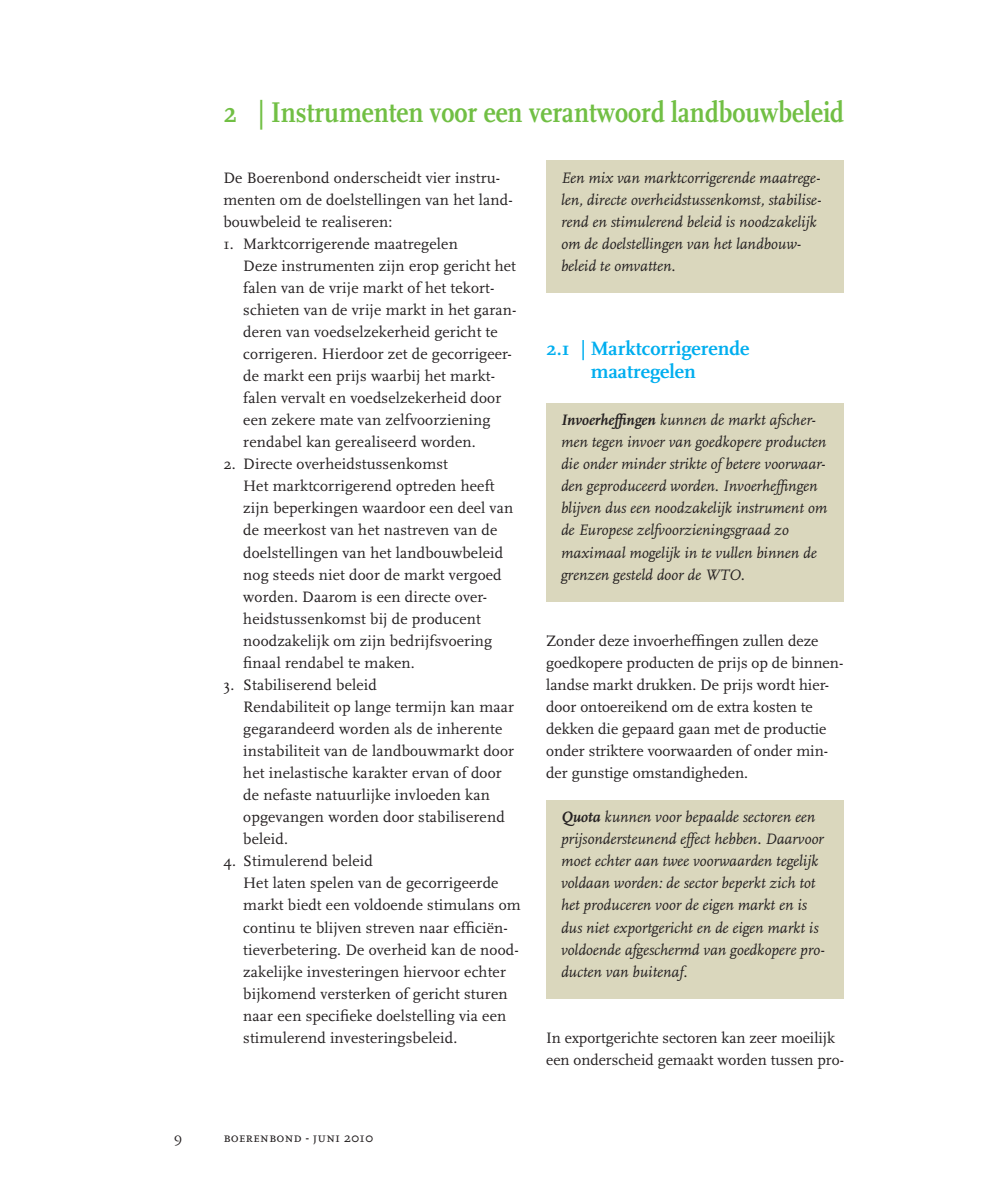
<style>
.page{position:relative;width:993px;height:1191px;background:#fff}
.page>*{position:absolute;margin:0;border:0;box-sizing:border-box;transform-origin:0 0}
.t1{font:700 29.75px "Scala";color:#71bf44;scale:.87 1}
.t2{font:700 20.12px/22.8px "Scala";color:#00aeef;text-align:center}
.t3{font:15.75px/22.1px "Scala";letter-spacing:.01em;color:#231f20}
.t4{font:italic 15.75px/22.1px "Scala";color:#231f20}
.t5{font:14px "Scala Caps";color:#231f20}
.t6{font:14px "Scala";color:#231f20}
.s1{font-weight:700}
</style>
<div class="page">
<div style="left:546px;top:800px;width:297px;height:198px;background:#dad7bd"></div>
<div style="left:546px;top:403px;width:297px;height:198px;background:#dad7bd"></div>
<div style="left:546px;top:160px;width:297px;height:133px;background:#dad7bd"></div>
<h1 class="t1" style="left:223px;top:95px;width:714px">2 | I nstrumenten voor een verantwoord landbouwbeleid</h1>
<p class="t3" style="left:223px;top:167px;width:291px">De Boerenbond onderscheidt vier instru&shy;menten om de doelstellingen van het land&shy;bouwbeleid te realiseren:</p>
<p class="t3" style="left:243px;top:233px;width:274px;text-indent:-20px">1. Marktcorrigerende maatregelen<br>Deze instrumenten zijn erop gericht het falen van de vrije markt of het tekort&shy;schieten van de vrije markt in het garan&shy;deren van voedselzekerheid gericht te corrigeren. Hierdoor zet de gecorrigeer&shy;de markt een prijs waarbij het markt&shy;falen vervalt en voedselzekerheid door een zekere mate van zelfvoorziening rendabel kan gerealiseerd worden.</p>
<p class="t3" style="left:243px;top:453px;width:271px;text-indent:-20px">2. Directe overheidstussenkomst<br>Het marktcorrigerend optreden heeft zijn beperkingen waardoor een deel van de meerkost van het nastreven van de doelstellingen van het landbouwbeleid nog steeds niet door de markt vergoed worden. Daarom is een directe over&shy;heidstussenkomst bij de producent noodzakelijk om zijn bedrijfsvoering finaal rendabel te maken.</p>
<p class="t3" style="left:243px;top:674px;width:272px;text-indent:-20px">3. Stabiliserend beleid<br>Rendabiliteit op lange termijn kan maar gegarandeerd worden als de inherente instabiliteit van de landbouwmarkt door het inelastische karakter ervan of door de nefaste natuurlijke invloeden kan opgevangen worden door stabiliserend beleid.</p>
<p class="t3" style="left:243px;top:850px;width:279px;text-indent:-20px">4. Stimulerend beleid<br>Het laten spelen van de gecorrigeerde markt biedt een voldoende stimulans om continu te blijven streven naar efficiën&shy;tieverbetering. De overheid kan de nood&shy;zakelijke investeringen hiervoor echter bijkomend versterken of gericht sturen naar een specifieke doelstelling via een stimulerend investeringsbeleid.</p>
<p class="t4" style="left:561px;top:167px;width:261px">Een mix van marktcorrigerende maatrege&shy;len, directe overheidstussenkomst, stabilise&shy;rend en stimulerend beleid is noodzakelijk om de doelstellingen van het landbouw&shy;beleid te omvatten.</p>
<p class="t2" style="left:546px;top:337px;width:205px">2.1 | Marktcorrigerende maatregelen</p>
<p class="t4" style="left:561px;top:409px;width:267px"><span class="s1">Invoerheffingen</span> kunnen de markt afscher&shy;men tegen invoer van goedkopere producten die onder minder strikte of betere voorwaar&shy;den geproduceerd worden. Invoerheffingen blijven dus een noodzakelijk instrument om de Europese zelfvoorzieningsgraad zo maximaal mogelijk in te vullen binnen de grenzen gesteld door de WTO.</p>
<p class="t3" style="left:546px;top:630px;width:298px">Zonder deze invoerheffingen zullen deze goedkopere producten de prijs op de binnen&shy;landse markt drukken. De prijs wordt hier&shy;door ontoereikend om de extra kosten te dekken die gepaard gaan met de productie onder striktere voorwaarden of onder min&shy;der gunstige omstandigheden.</p>
<p class="t4" style="left:561px;top:806px;width:265px"><span class="s1">Quota</span> kunnen voor bepaalde sectoren een prijsondersteunend effect hebben. Daarvoor moet echter aan twee voorwaarden tegelijk voldaan worden: de sector beperkt zich tot het produceren voor de eigen markt en is dus niet exportgericht en de eigen markt is voldoende afgeschermd van goedkopere pro&shy;ducten van buitenaf.</p>
<p class="t3" style="left:546px;top:1027px;width:299px">In exportgerichte sectoren kan zeer moeilijk een onderscheid gemaakt worden tussen pro-</p>
<p class="t6" style="left:174px;top:1129px;width:10px">9</p>
<p class="t5" style="left:223px;top:1129px;width:151px">boerenbond - juni 2010</p>
</div>
